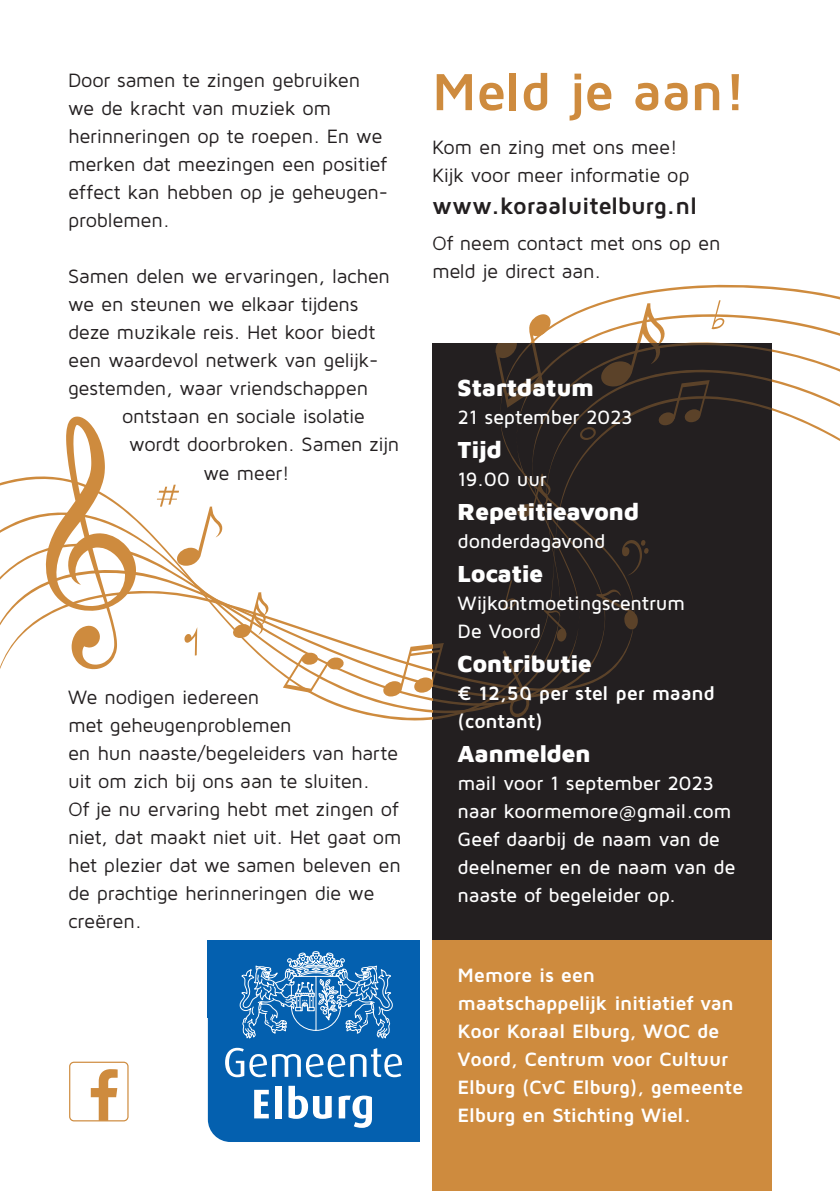
<style>
.page{position:relative;width:840px;height:1191px;background:#fff}
.page>*{position:absolute;margin:0;border:0;box-sizing:border-box;transform-origin:0 0}
.t1{font:700 54px "Maven Pro";letter-spacing:-.02em;color:#ce8b3e}
.t2{font:900 24px "Maven Pro";color:#fff}
.t3{font:700 24px "Maven Pro";letter-spacing:-.02em;color:#231f20}
.t4{font:20px/28px "Maven Pro";letter-spacing:-.015em;color:#231f20}
.t5{font:500 20px/28px "Maven Pro";letter-spacing:-.015em;color:#fff}
.t6{font:700 20px/28px "Maven Pro";letter-spacing:-.015em;color:#fff}
</style>
<div class="page">
<svg style="left:551px;top:285px;width:287px;height:407px"></svg>
<div style="left:432px;top:343px;width:339px;height:597px;background:#231f20"></div>
<svg style="left:0;top:476px;width:382px;height:216px"></svg>
<svg style="left:46px;top:416px;width:90px;height:253px"></svg>
<svg style="left:232px;top:592px;width:38px;height:46px"></svg>
<svg style="left:157px;top:485px;width:68px;height:81px"></svg>
<svg style="left:184px;top:627px;width:13px;height:28px"></svg>
<svg style="left:283px;top:652px;width:61px;height:41px"></svg>
<svg style="left:443px;top:343px;width:328px;height:349px"></svg>
<svg style="left:502px;top:650px;width:28px;height:67px"></svg>
<svg style="left:503px;top:580px;width:13px;height:29px"></svg>
<svg style="left:543px;top:609px;width:25px;height:33px"></svg>
<svg style="left:596px;top:587px;width:43px;height:43px"></svg>
<svg style="left:516px;top:474px;width:36px;height:43px"></svg>
<svg style="left:621px;top:539px;width:27px;height:36px"></svg>
<svg style="left:579px;top:300px;width:145px;height:140px"></svg>
<svg style="left:382px;top:643px;width:61px;height:53px"></svg>
<svg style="left:494px;top:314px;width:57px;height:94px"></svg>
<div style="left:432px;top:940px;width:339px;height:251px;background:#ce8b3e"></div>
<div style="left:208px;top:940px;width:212px;height:202px;background:#0460af;border-radius:23px"></div>
<div style="left:242px;top:940px;width:178px;height:202px;background:#0460af"></div>
<div style="left:208px;top:940px;width:212px;height:77px;background:#0460af"></div>
<svg style="left:254px;top:1089px;width:15px;height:29px"></svg>
<div style="left:275px;top:1085px;width:6px;height:33px;background:#fff"></div>
<svg style="left:288px;top:1085px;width:43px;height:33px"></svg>
<svg style="left:338px;top:1095px;width:34px;height:32px"></svg>
<svg style="left:225px;top:951px;width:177px;height:126px"></svg>
<svg style="left:69px;top:1061px;width:59px;height:60px"></svg>
<p class="t4" style="left:68px;top:68px;width:293px">Door samen te zingen gebruiken</p>
<p class="t4" style="left:68px;top:96px;width:264px">we de kracht van muziek om</p>
<p class="t4" style="left:68px;top:124px;width:321px">herinneringen op te roepen. En we merken dat meezingen een positief effect kan hebben op je geheugen&shy;problemen.</p>
<p class="t4" style="left:68px;top:264px;width:323px">Samen delen we ervaringen, lachen we en steunen we elkaar tijdens</p>
<p class="t4" style="left:68px;top:320px;width:312px">deze muzikale reis. Het koor biedt een waardevol netwerk van gelijk&shy;gestemden, waar vriendschappen</p>
<p class="t4" style="left:122px;top:404px;width:244px">ontstaan en sociale isolatie</p>
<p class="t4" style="left:129px;top:432px;width:272px">wordt doorbroken. Samen zijn</p>
<p class="t4" style="left:203px;top:460px;width:88px">we meer!</p>
<p class="t4" style="left:68px;top:684px;width:193px">We nodigen iedereen</p>
<p class="t4" style="left:68px;top:712px;width:225px">met geheugenproblemen</p>
<p class="t4" style="left:68px;top:740px;width:331px">en hun naaste/begeleiders van harte uit om zich bij ons aan te sluiten.</p>
<p class="t4" style="left:68px;top:796px;width:335px">Of je nu ervaring hebt met zingen of niet, dat maakt niet uit. Het gaat om het plezier dat we samen beleven en de prachtige herinneringen die we creëren.</p>
<p class="t1" style="left:432px;top:73px;width:315px">Meld je aan!</p>
<p class="t4" style="left:432px;top:135px;width:247px">Kom en zing met ons mee!</p>
<p class="t4" style="left:432px;top:163px;width:259px">Kijk voor meer informatie op</p>
<p class="t3" style="left:432px;top:198px;width:267px">www.koraaluitelburg.nl</p>
<p class="t4" style="left:432px;top:231px;width:290px">Of neem contact met ons op en</p>
<p class="t4" style="left:432px;top:259px;width:171px">meld je direct aan.</p>
<p class="t2" style="left:457px;top:374px;width:137px">Startdatum</p>
<p class="t5" style="left:457px;top:405px;width:177px">21 september 2023</p>
<p class="t2" style="left:457px;top:436px;width:46px">Tijd</p>
<p class="t5" style="left:457px;top:467px;width:90px">19.00 uur</p>
<p class="t2" style="left:457px;top:498px;width:183px">Repetitieavond</p>
<p class="t5" style="left:457px;top:529px;width:149px">donderdagavond</p>
<p class="t2" style="left:457px;top:560px;width:87px">Locatie</p>
<p class="t5" style="left:457px;top:591px;width:229px">Wijkontmoetingscentrum</p>
<p class="t5" style="left:457px;top:619px;width:85px">De Voord</p>
<p class="t2" style="left:457px;top:650px;width:135px">Contributie</p>
<p class="t6" style="left:457px;top:681px;width:258px">€ 12,50 per stel per maand (contant)</p>
<p class="t2" style="left:457px;top:740px;width:134px">Aanmelden</p>
<p class="t5" style="left:457px;top:771px;width:275px">mail voor 1 september 2023 naar koormemore@gmail.com</p>
<p class="t5" style="left:457px;top:827px;width:279px">Geef daarbij de naam van de deelnemer en de naam van de naaste of begeleider op.</p>
<p class="t6" style="left:457px;top:963px;width:139px">Memore is een</p>
<p class="t6" style="left:457px;top:991px;width:287px">maatschappelijk initiatief van<br>Koor Koraal Elburg, WOC de<br>Voord, Centrum voor Cultuur<br>Elburg (CvC Elburg), gemeente<br>Elburg en Stichting Wiel.</p>
</div>
